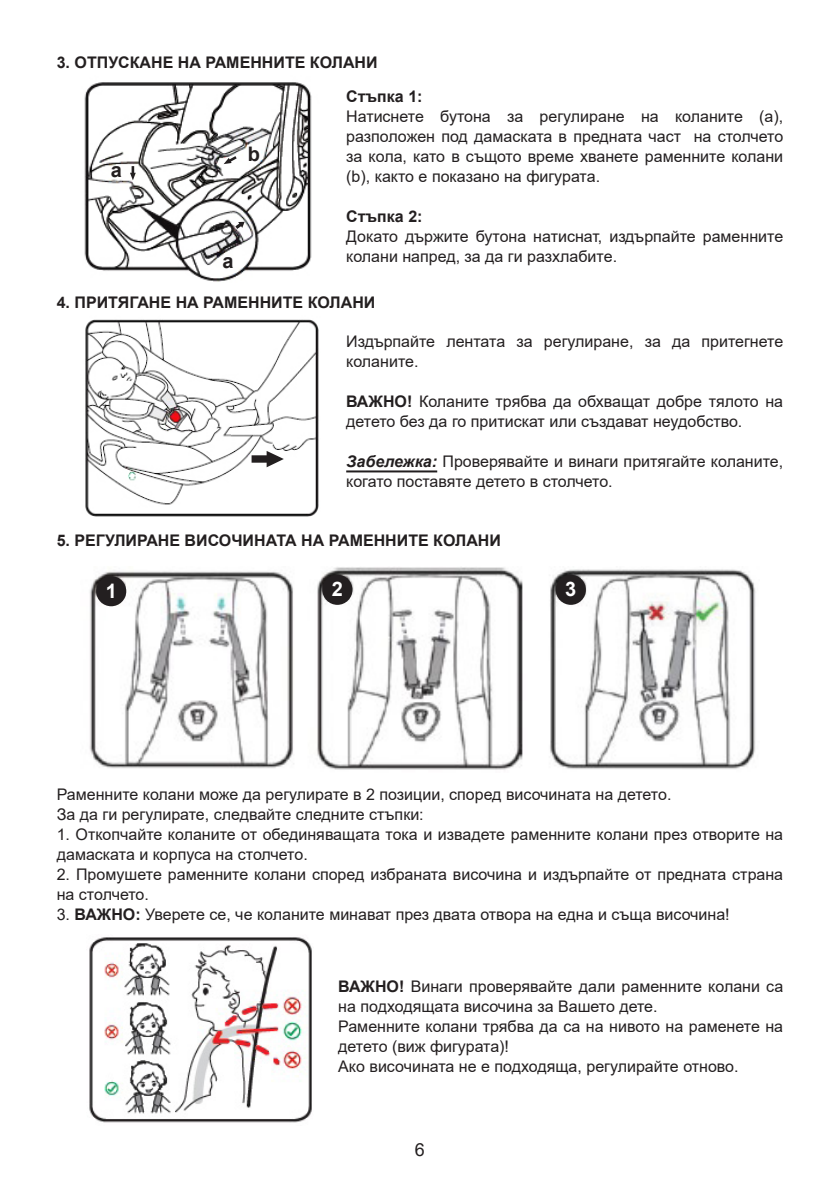
<style>
.page{position:relative;width:840px;height:1191px;background:#fff}
.page>*{position:absolute;margin:0;border:0;box-sizing:border-box;transform-origin:0 0}
.t1{font:700 20px "Arial";color:#fff}
.t2{font:700 20px "Arial";color:#231f20}
.t3{font:18px "Arial";color:#231f20}
.t4{font:16px/20px "Arial";color:#231f20}
.t5{font:700 16px "Arial";color:#231f20}
.s1{font-weight:700}
.s2{font-weight:700;font-style:italic}
</style>
<div class="page">
<img style="left:84px;top:82px;width:228px;height:200px">
<img style="left:85px;top:319px;width:234px;height:198px">
<img style="left:89px;top:567px;width:667px;height:203px">
<img style="left:89px;top:937px;width:223px;height:186px">
<svg style="left:251px;top:451px;width:33px;height:16px"></svg>
<svg style="left:130px;top:166px;width:6px;height:14px"></svg>
<svg style="left:235px;top:222px;width:9px;height:7px"></svg>
<svg style="left:223px;top:156px;width:13px;height:8px"></svg>
<div style="left:96px;top:576px;width:30px;height:30px;background:#231f20;border-radius:50%"></div>
<div style="left:322px;top:575px;width:30px;height:30px;background:#231f20;border-radius:50%"></div>
<div style="left:555px;top:575px;width:30px;height:30px;background:#231f20;border-radius:50%"></div>
<hr style="left:346px;top:470px;width:91px;height:2px;background:#231f20">
<p class="t5" style="left:57px;top:51px;width:322px">3. ОТПУСКАНЕ НА РАМЕННИТЕ КОЛАНИ</p>
<p class="t2" style="left:111px;top:156px;width:13px">a</p>
<p class="t2" style="left:248px;top:140px;width:14px">b</p>
<p class="t2" style="left:222px;top:247px;width:13px">a</p>
<p class="t5" style="left:346px;top:85px;width:78px">Стъпка 1:</p>
<p class="t4" style="left:346px;top:106px;width:438px;text-align:justify">Натиснете бутона за регулиране на коланите (a), разположен под дамаската в предната част на столчето за кола, като в същото време хванете раменните колани (b), както е показано на фигурата.</p>
<p class="t5" style="left:346px;top:205px;width:78px">Стъпка 2:</p>
<p class="t4" style="left:346px;top:226px;width:438px">Докато държите бутона натиснат, издърпайте раменните колани напред, за да ги разхлабите.</p>
<p class="t5" style="left:57px;top:291px;width:320px">4. ПРИТЯГАНЕ НА РАМЕННИТЕ КОЛАНИ</p>
<p class="t4" style="left:346px;top:332px;width:438px">Издърпайте лентата за регулиране, за да притегнете коланите.</p>
<p class="t4" style="left:346px;top:392px;width:438px"><span class="s1">ВАЖНО!</span> Коланите трябва да обхващат добре тялото на детето без да го притискат или създават неудобство.</p>
<p class="t4" style="left:346px;top:452px;width:438px"><span class="s2">Забележка:</span> Проверявайте и винаги притягайте коланите, когато поставяте детето в столчето.</p>
<p class="t5" style="left:57px;top:529px;width:445px">5. РЕГУЛИРАНЕ ВИСОЧИНАТА НА РАМЕННИТЕ КОЛАНИ</p>
<p class="t1" style="left:106px;top:576px;width:13px">1</p>
<p class="t1" style="left:331px;top:575px;width:13px">2</p>
<p class="t1" style="left:565px;top:575px;width:13px">3</p>
<p class="t4" style="left:57px;top:784px;width:616px">Раменните колани може да регулирате в 2 позиции, според височината на детето.</p>
<p class="t4" style="left:57px;top:804px;width:368px">За да ги регулирате, следвайте следните стъпки:</p>
<p class="t4" style="left:57px;top:824px;width:727px">1. Откопчайте коланите от обединяващата тока и извадете раменните колани през отворите на дамаската и корпуса на столчето.</p>
<p class="t4" style="left:57px;top:864px;width:727px">2. Промушете раменните колани според избраната височина и издърпайте от предната страна на столчето.</p>
<p class="t4" style="left:57px;top:904px;width:674px">3. <span class="s1">ВАЖНО:</span> Уверете се, че коланите минават през двата отвора на една и съща височина!</p>
<p class="t4" style="left:338px;top:976px;width:446px"><span class="s1">ВАЖНО!</span> Винаги проверявайте дали раменните колани са на подходящата височина за Вашето дете.</p>
<p class="t4" style="left:338px;top:1016px;width:446px">Раменните колани трябва да са на нивото на раменете на детето (виж фигурата)!</p>
<p class="t4" style="left:338px;top:1056px;width:401px">Ако височината не е подходяща, регулирайте отново.</p>
<p class="t3" style="left:415px;top:1137px;width:12px">6</p>
</div>
